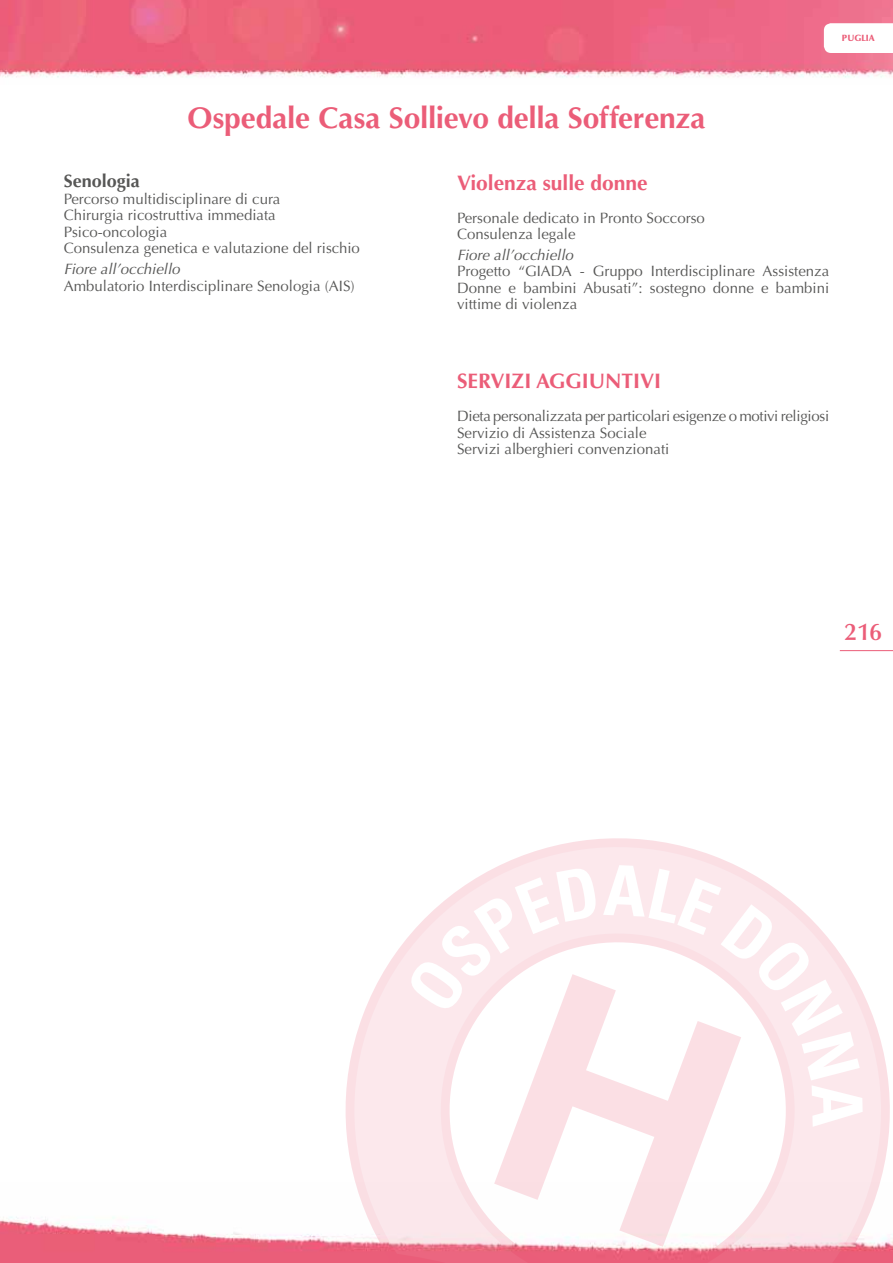
<style>
.page{position:relative;width:893px;height:1263px;background:#fff}
.page>*{position:absolute;margin:0;border:0;box-sizing:border-box;transform-origin:0 0}
.t1{font:700 30px "Optima";letter-spacing:-.01em;color:#eb5d78}
.t2{font:600 24px "Optima";color:#eb5d78}
.t3{font:700 21px "Optima";color:#eb5d78}
.t4{font:700 18px "Optima";color:#575756}
.t5{font:15px/16.5px "Optima";color:#575756}
.t6{font:italic 15px "Optima";color:#575756}
.t7{font:900 9px "Optima";color:#eb5d78}
</style>
<div class="page">
<img style="left:0;top:0;width:893px;height:78px">
<img style="left:0;top:1216px;width:315px;height:47px">
<svg style="left:315px;top:838px;width:578px;height:425px"></svg>
<svg style="left:405px;top:865px;width:458px;height:262px"></svg>
<svg style="left:494px;top:974px;width:247px;height:273px"></svg>
<div style="left:325px;top:1258px;width:375px;height:5px;background:#ea5e79"></div>
<hr style="left:840px;top:650px;width:53px;height:1px;background:#eb5d78">
<svg style="left:824px;top:23px;width:69px;height:30px"></svg>
<p class="t7" style="left:842px;top:33px;width:35px">PUGLIA</p>
<h1 class="t1" style="left:188px;top:101px;width:519px">Ospedale Casa Sollievo della Sofferenza</h1>
<p class="t4" style="left:64px;top:171px;width:78px">Senologia</p>
<p class="t5" style="left:64px;top:191px;width:298px">Percorso multidisciplinare di cura<br>Chirurgia ricostruttiva immediata Psico-oncologia<br>Consulenza genetica e valutazione del rischio</p>
<p class="t6" style="left:64px;top:260px;width:118px">Fiore all’occhiello</p>
<p class="t5" style="left:64px;top:278px;width:292px">Ambulatorio Interdisciplinare Senologia (AIS)</p>
<h3 class="t3" style="left:457px;top:170px;width:192px">Violenza sulle donne</h3>
<p class="t5" style="left:457px;top:210px;width:249px">Personale dedicato in Pronto Soccorso<br>Consulenza legale</p>
<p class="t6" style="left:457px;top:246px;width:118px">Fiore all’occhiello</p>
<p class="t5" style="left:457px;top:263px;width:374px;text-align:justify">Progetto “GIADA - Gruppo Interdisciplinare Assistenza Donne e bambini Abusati”: sostegno donne e bambini vittime di violenza</p>
<h3 class="t3" style="left:457px;top:369px;width:205px">SERVIZI AGGIUNTIVI</h3>
<p class="t5" style="left:457px;top:408px;width:374px">Dieta personalizzata per particolari esigenze o motivi religiosi<br>Servizio di Assistenza Sociale<br>Servizi alberghieri convenzionati</p>
<h2 class="t2" style="left:844px;top:618px;width:39px">216</h2>
</div>
